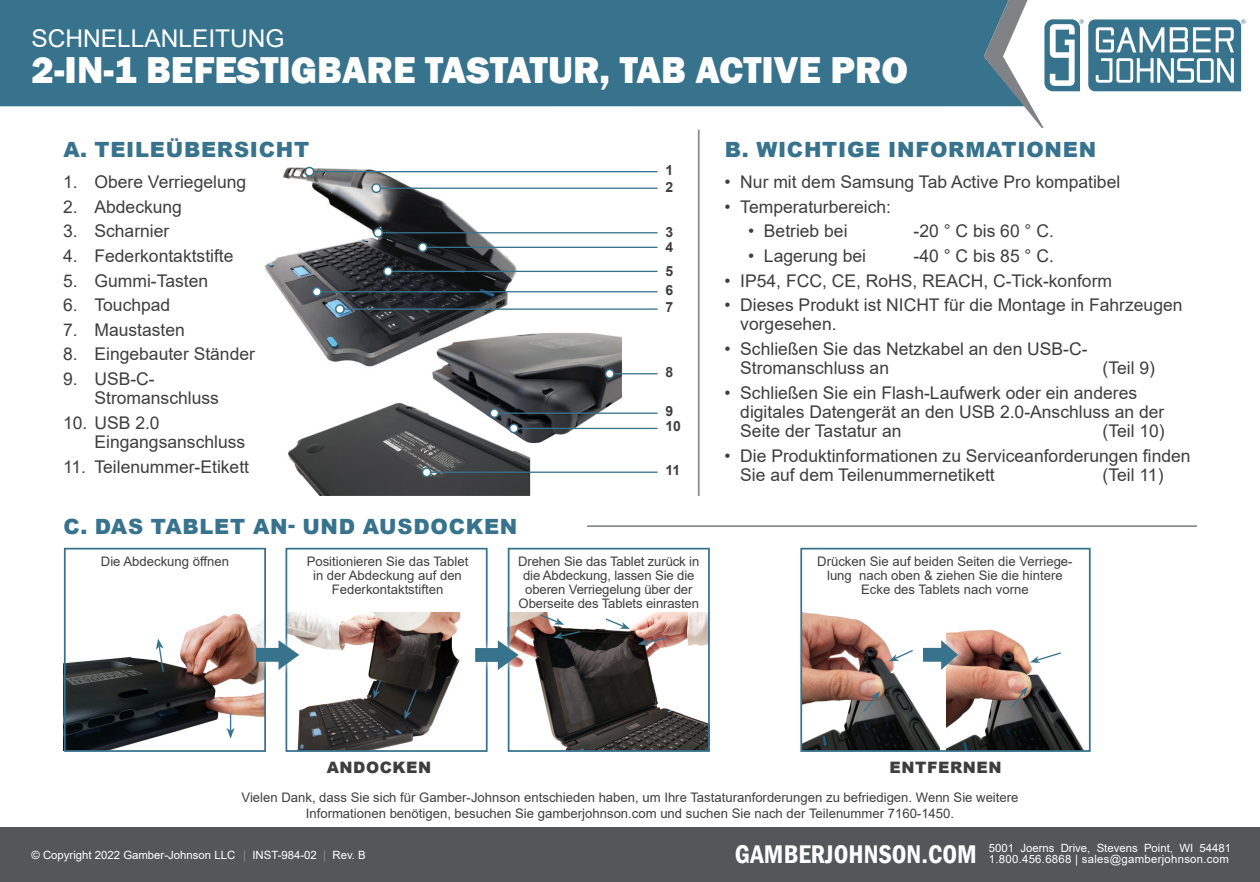
<style>
.page{position:relative;width:1260px;height:882px;background:#fff}
.page>*{position:absolute;margin:0;border:0;box-sizing:border-box;transform-origin:0 0}
.t1{font:800 38.5px "Franklin Gothic";color:#fff}
.t2{font:600 condensed 28px "Franklin Gothic";letter-spacing:.03em;color:#fff}
.t3{font:600 condensed 26.25px "Franklin Gothic";color:#fff}
.t4{font:24.5px "Arial";color:#fff}
.t5{font:900 21px "Arial";letter-spacing:.035em;color:#37738d}
.t6{font:17.5px/19.2px "Arial";color:#3e3e3f}
.t7{font:900 15.75px "Arial";letter-spacing:.035em;color:#3e3e3f}
.t8{font:700 14px "Arial";color:#3e3e3f}
.t9{font:13.12px/14px "Arial";color:#3e3e3f;text-align:center}
.t10{font:11.38px/11.4px "Arial";color:#fff}
.s1{color:#898c8d}
</style>
<div class="page">
<div style="left:0;top:0;width:984px;height:106px;background:#37738d"></div>
<svg style="left:984px;top:0;width:262px;height:128px"></svg>
<div style="left:0;top:827px;width:1260px;height:55px;background:#535759"></div>
<img style="left:265px;top:166px;width:265px;height:201px">
<hr style="left:380px;top:188px;width:278px;height:1px;background:#37738d">
<div style="left:371px;top:183px;width:10px;height:10px;border:2px solid #37738d;border-radius:50%"></div>
<hr style="left:382px;top:232px;width:276px;height:1px;background:#37738d">
<div style="left:373px;top:228px;width:10px;height:10px;border:2px solid #37738d;border-radius:50%"></div>
<hr style="left:392px;top:271px;width:266px;height:1px;background:#37738d">
<div style="left:383px;top:266px;width:10px;height:10px;border:2px solid #37738d;border-radius:50%"></div>
<img style="left:429px;top:333px;width:193px;height:111px">
<hr style="left:518px;top:428px;width:140px;height:1px;background:#37738d">
<hr style="left:614px;top:373px;width:44px;height:1px;background:#37738d">
<div style="left:605px;top:369px;width:10px;height:10px;border:2px solid #37738d;border-radius:50%"></div>
<hr style="left:321px;top:291px;width:337px;height:1px;background:#37738d">
<div style="left:312px;top:287px;width:10px;height:10px;border:2px solid #37738d;border-radius:50%"></div>
<hr style="left:427px;top:247px;width:231px;height:1px;background:#37738d">
<div style="left:418px;top:242px;width:10px;height:10px;border:2px solid #37738d;border-radius:50%"></div>
<hr style="left:313px;top:171px;width:345px;height:1px;background:#37738d">
<div style="left:304px;top:167px;width:10px;height:10px;border:2px solid #37738d;border-radius:50%"></div>
<img style="left:288px;top:387px;width:242px;height:109px">
<hr style="left:344px;top:308px;width:314px;height:2px;background:#37738d">
<div style="left:335px;top:304px;width:10px;height:10px;border:2px solid #37738d;border-radius:50%"></div>
<hr style="left:498px;top:413px;width:160px;height:1px;background:#37738d">
<div style="left:490px;top:408px;width:9px;height:10px;border:2px solid #37738d;border-radius:50%"></div>
<hr style="left:431px;top:472px;width:227px;height:1px;background:#37738d">
<div style="left:422px;top:467px;width:10px;height:10px;border:2px solid #37738d;border-radius:50%"></div>
<div style="left:423px;top:469px;width:7px;height:7px;background:#fff;border-radius:50%"></div>
<div style="left:510px;top:425px;width:7px;height:7px;background:#fff;border-radius:50%"></div>
<div style="left:491px;top:410px;width:7px;height:7px;background:#fff;border-radius:50%"></div>
<div style="left:336px;top:306px;width:7px;height:7px;background:#fff;border-radius:50%"></div>
<div style="left:314px;top:288px;width:6px;height:7px;background:#fff;border-radius:50%"></div>
<div style="left:385px;top:268px;width:6px;height:7px;background:#fff;border-radius:50%"></div>
<div style="left:419px;top:244px;width:7px;height:7px;background:#fff;border-radius:50%"></div>
<div style="left:375px;top:229px;width:7px;height:7px;background:#fff;border-radius:50%"></div>
<div style="left:373px;top:185px;width:7px;height:7px;background:#fff;border-radius:50%"></div>
<div style="left:306px;top:168px;width:7px;height:7px;background:#fff;border-radius:50%"></div>
<div style="left:606px;top:370px;width:7px;height:7px;background:#fff;border-radius:50%"></div>
<hr style="left:698px;top:130px;width:2px;height:366px;background:#898c8d">
<img style="left:67px;top:613px;width:196px;height:136px">
<hr style="left:587px;top:525px;width:610px;height:2px;background:#898c8d">
<img style="left:289px;top:613px;width:172px;height:136px">
<img style="left:511px;top:613px;width:196px;height:136px">
<img style="left:803px;top:613px;width:136px;height:136px">
<img style="left:946px;top:629px;width:137px;height:120px">
<div style="left:64px;top:548px;width:202px;height:204px;border:2px solid #37738d"></div>
<div style="left:286px;top:548px;width:202px;height:204px;border:2px solid #37738d"></div>
<div style="left:508px;top:548px;width:202px;height:204px;border:2px solid #37738d"></div>
<div style="left:800px;top:548px;width:291px;height:204px;border:2px solid #37738d"></div>
<svg style="left:156px;top:639px;width:9px;height:34px"></svg>
<svg style="left:227px;top:714px;width:7px;height:25px"></svg>
<svg style="left:373px;top:679px;width:9px;height:20px"></svg>
<svg style="left:404px;top:688px;width:14px;height:32px"></svg>
<svg style="left:638px;top:637px;width:28px;height:9px"></svg>
<svg style="left:539px;top:613px;width:43px;height:26px"></svg>
<svg style="left:604px;top:617px;width:26px;height:12px"></svg>
<svg style="left:862px;top:691px;width:18px;height:22px"></svg>
<svg style="left:1010px;top:687px;width:18px;height:22px"></svg>
<svg style="left:889px;top:649px;width:19px;height:13px"></svg>
<svg style="left:1030px;top:651px;width:32px;height:12px"></svg>
<div style="left:244px;top:631px;width:65px;height:49px;background:#fff;opacity:.75"></div>
<svg style="left:256px;top:640px;width:43px;height:30px"></svg>
<div style="left:464px;top:631px;width:65px;height:49px;background:#fff;opacity:.75"></div>
<svg style="left:475px;top:640px;width:44px;height:30px"></svg>
<div style="left:908px;top:626px;width:64px;height:58px;background:#fff;opacity:.75"></div>
<svg style="left:923px;top:640px;width:35px;height:30px"></svg>
<p class="t4" style="left:32px;top:21px;width:255px">SCHNELLANLEITUNG</p>
<h2 class="t2" style="left:540px;top:42px;width:390px">RUGGED. RELIABLE. RESPONSIVE.</h2>
<p class="t1" style="left:32px;top:45px;width:878px">2-IN-1 BEFESTIGBARE TASTATUR, TAB ACTIVE PRO</p>
<p class="t5" style="left:63px;top:135px;width:247px">A. TEILEÜBERSICHT</p>
<p class="t6" style="left:63px;top:172px;width:185px">1. Obere Verriegelung</p>
<p class="t6" style="left:63px;top:197px;width:121px">2. Abdeckung</p>
<p class="t6" style="left:63px;top:221px;width:108px">3. Scharnier</p>
<p class="t6" style="left:63px;top:246px;width:172px">4. Federkontaktstifte</p>
<p class="t6" style="left:63px;top:271px;width:147px">5. Gummi-Tasten</p>
<p class="t6" style="left:63px;top:295px;width:109px">6. Touchpad</p>
<p class="t6" style="left:63px;top:320px;width:123px">7. Maustasten</p>
<p class="t6" style="left:63px;top:344px;width:194px">8. Eingebauter Ständer</p>
<p class="t6" style="left:94px;top:369px;width:126px;text-indent:-32px">9. USB-C-<br>Stromanschluss</p>
<p class="t6" style="left:94px;top:413px;width:152px;text-indent:-32px">10. USB 2.0<br>Eingangsanschluss</p>
<p class="t6" style="left:63px;top:457px;width:188px">11. Teilenummer-Etikett</p>
<p class="t5" style="left:63px;top:511px;width:456px">C. DAS TABLET AN- UND AUSDOCKEN</p>
<p class="t8" style="left:665px;top:160px;width:9px">1</p>
<p class="t8" style="left:665px;top:177px;width:9px">2</p>
<p class="t8" style="left:665px;top:222px;width:9px">3</p>
<p class="t8" style="left:665px;top:237px;width:9px">4</p>
<p class="t8" style="left:665px;top:261px;width:9px">5</p>
<p class="t8" style="left:665px;top:280px;width:9px">6</p>
<p class="t8" style="left:665px;top:297px;width:9px">7</p>
<p class="t8" style="left:665px;top:362px;width:9px">8</p>
<p class="t8" style="left:665px;top:401px;width:9px">9</p>
<p class="t8" style="left:665px;top:417px;width:17px">10</p>
<p class="t8" style="left:665px;top:460px;width:16px">11</p>
<p class="t5" style="left:725px;top:134px;width:373px">B. WICHTIGE INFORMATIONEN</p>
<p class="t6" style="left:725px;top:172px;width:397px">• Nur mit dem Samsung Tab Active Pro kompatibel</p>
<p class="t6" style="left:725px;top:197px;width:168px">• Temperaturbereich:</p>
<p class="t6" style="left:748px;top:221px;width:101px">• Betrieb bei</p>
<p class="t6" style="left:914px;top:221px;width:142px">-20 ° C bis 60 ° C.</p>
<p class="t6" style="left:748px;top:246px;width:119px">• Lagerung bei</p>
<p class="t6" style="left:914px;top:246px;width:142px">-40 ° C bis 85 ° C.</p>
<p class="t6" style="left:725px;top:271px;width:389px">• IP54, FCC, CE, RoHS, REACH, C-Tick-konform</p>
<p class="t6" style="left:740px;top:295px;width:444px;text-indent:-16px">• Dieses Produkt ist NICHT für die Montage in Fahrzeugen vorgesehen.</p>
<p class="t6" style="left:740px;top:339px;width:349px;text-indent:-16px">• Schließen Sie das Netzkabel an den USB-C-<br>Stromanschluss an</p>
<p class="t6" style="left:1103px;top:358px;width:54px">(Teil 9)</p>
<p class="t6" style="left:740px;top:383px;width:426px;text-indent:-16px">• Schließen Sie ein Flash-Laufwerk oder ein anderes digitales Datengerät an den USB 2.0-Anschluss an der<br>Seite der Tastatur an</p>
<p class="t6" style="left:1103px;top:421px;width:64px">(Teil 10)</p>
<p class="t6" style="left:740px;top:446px;width:452px;text-indent:-16px">• Die Produktinformationen zu Serviceanforderungen finden<br>Sie auf dem Teilenummernetikett</p>
<p class="t6" style="left:1103px;top:465px;width:62px">(Teil 11)</p>
<p class="t9" style="left:101px;top:554px;width:130px">Die Abdeckung öffnen</p>
<p class="t9" style="left:307px;top:554px;width:163px">Positionieren Sie das Tablet in der Abdeckung auf den<br>Federkontaktstiften</p>
<p class="t9" style="left:518px;top:554px;width:183px">Drehen Sie das Tablet zurück in die Abdeckung, lassen Sie die oberen Verriegelung über der<br>Oberseite des Tablets einrasten</p>
<p class="t9" style="left:817px;top:554px;width:257px">Drücken Sie auf beiden Seiten die Verriege&shy;lung nach oben &amp; ziehen Sie die hintere<br>Ecke des Tablets nach vorne</p>
<p class="t7" style="left:327px;top:756px;width:106px">ANDOCKEN</p>
<p class="t7" style="left:890px;top:756px;width:114px">ENTFERNEN</p>
<p class="t9" style="left:241px;top:790px;width:779px">Vielen Dank, dass Sie sich für Gamber-Johnson entschieden haben, um Ihre Tastaturanforderungen zu befriedigen. Wenn Sie weitere</p>
<p class="t9" style="left:306px;top:806px;width:650px">Informationen benötigen, besuchen Sie gamberjohnson.com und suchen Sie nach der Teilenummer 7160-1450.</p>
<p class="t10" style="left:32px;top:849px;width:205px">© Copyright 2022 Gamber-Johnson LLC</p>
<p class="t10" style="left:243px;top:849px;width:124px"><span class="s1">|</span> INST-984-02 <span class="s1">|</span> Rev. B</p>
<h3 class="t3" style="left:735px;top:836px;width:244px">GAMBERJOHNSON.COM</h3>
<p class="t10" style="left:989px;top:842px;width:244px">5001 Joerns Drive, Stevens Point, WI 54481<br>1.800.456.6868 | sales@gamberjohnson.com</p>
</div>
